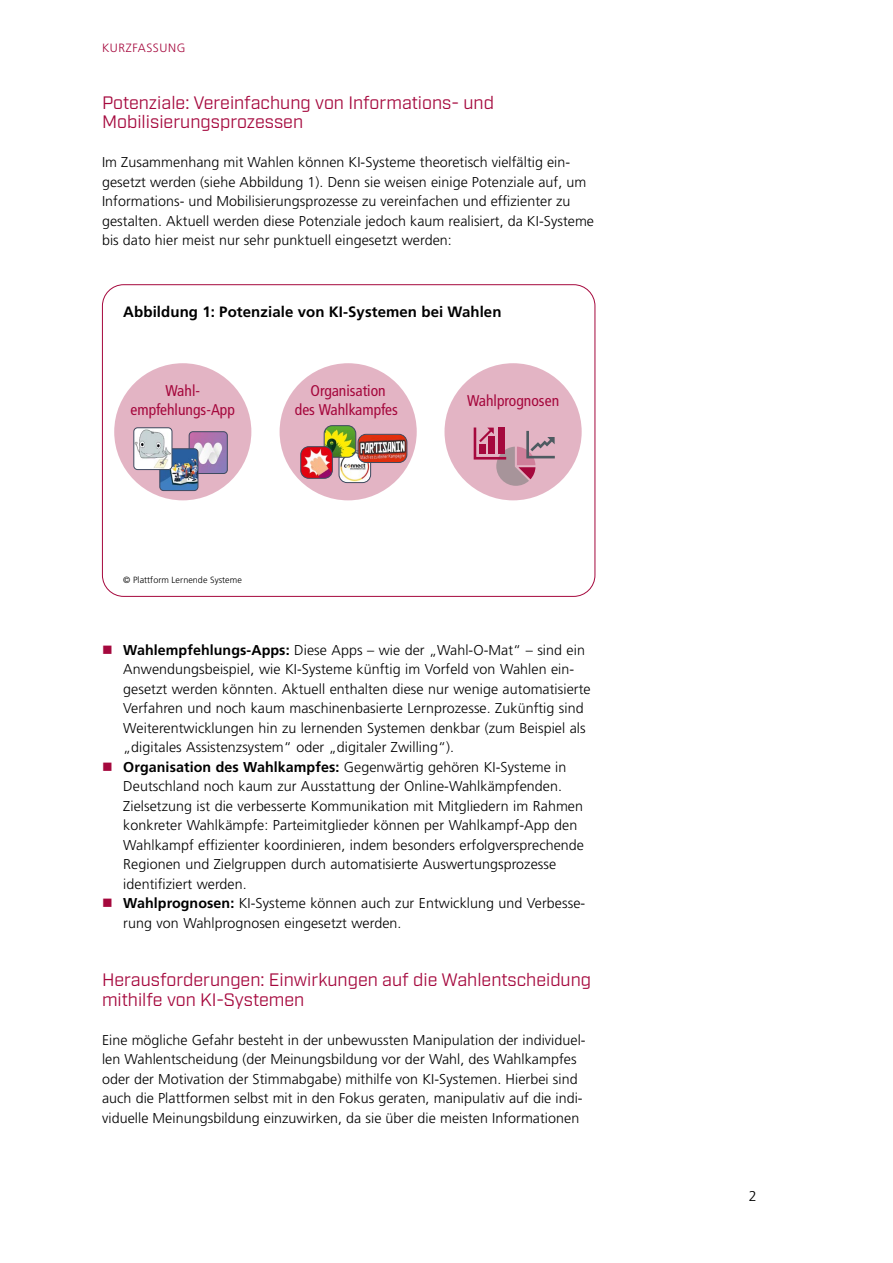
<style>
.page{position:relative;width:893px;height:1263px;background:#fff}
.page>*{position:absolute;margin:0;border:0;box-sizing:border-box;transform-origin:0 0}
.t1{font:18px/19.5px "Industry";color:#a5083d}
.t2{font:condensed 15.6px/18.6px "Frutiger";color:#a5083d;text-align:center}
.t3{font:700 15px "Frutiger";letter-spacing:.005em;color:#000}
.t4{font:300 14.25px/19.5px "Frutiger";letter-spacing:.005em;color:#000}
.t5{font:300 12px "Frutiger";letter-spacing:.05em;color:#a5083d}
.t6{font:300 9px "Frutiger";letter-spacing:.005em;color:#000}
.s1{font-weight:700}
</style>
<div class="page">
<div style="left:114px;top:363px;width:137px;height:137px;background:#e3b4c4;border-radius:50%"></div>
<img style="left:189px;top:432px;width:37px;height:40px">
<div style="left:189px;top:431px;width:39px;height:43px;border:1px solid #3e4b60;border-radius:4px"></div>
<img style="left:161px;top:449px;width:37px;height:42px">
<div style="left:159px;top:448px;width:39px;height:43px;border:1px solid #3e4b60;border-radius:4px"></div>
<img style="left:135px;top:428px;width:37px;height:41px">
<div style="left:133px;top:427px;width:39px;height:43px;border:1px solid #3e4b60;border-radius:4px"></div>
<div style="left:280px;top:363px;width:137px;height:137px;background:#e3b4c4;border-radius:50%"></div>
<div style="left:444px;top:363px;width:138px;height:137px;background:#e3b4c4;border-radius:50%"></div>
<svg style="left:473px;top:427px;width:84px;height:59px"></svg>
<img style="left:339px;top:453px;width:32px;height:30px">
<div style="left:339px;top:451px;width:32px;height:32px;border:1px solid #3e4b60;border-radius:8px"></div>
<img style="left:358px;top:434px;width:49px;height:28px">
<div style="left:358px;top:434px;width:49px;height:29px;border:1px solid #3e4b60;border-radius:8px"></div>
<img style="left:324px;top:427px;width:32px;height:30px">
<div style="left:324px;top:425px;width:32px;height:33px;border:1px solid #3e4b60;border-radius:8px"></div>
<img style="left:302px;top:447px;width:30px;height:30px">
<div style="left:300px;top:446px;width:33px;height:33px;border:1px solid #3e4b60;border-radius:8px"></div>
<p class="t5" style="left:102px;top:41px;width:85px">KURZFASSUNG</p>
<p class="t1" style="left:102px;top:93px;width:393px">Potenziale: Vereinfachung von Informations- und<br>Mobilisierungsprozessen</p>
<p class="t4" style="left:102px;top:153px;width:494px">Im Zusammenhang mit Wahlen können KI-Systeme theoretisch vielfältig ein&shy;gesetzt werden (siehe Abbildung 1). Denn sie weisen einige Potenziale auf, um Informations- und Mobilisierungsprozesse zu vereinfachen und effizienter zu gestalten. Aktuell werden diese Potenziale jedoch kaum realisiert, da KI-Systeme bis dato hier meist nur sehr punktuell eingesetzt werden:</p>
<p class="t3" style="left:123px;top:303px;width:380px">Abbildung 1: Potenziale von KI-Systemen bei Wahlen</p>
<p class="t2" style="left:131px;top:382px;width:106px">Wahl&shy;empfehlungs-App</p>
<p class="t2" style="left:295px;top:382px;width:104px">Organisation<br>des Wahlkampfes</p>
<p class="t2" style="left:467px;top:392px;width:94px">Wahlprognosen</p>
<p class="t6" style="left:123px;top:574px;width:120px">© Plattform Lernende Systeme</p>
<p class="t4" style="left:123px;top:640px;width:469px"><span class="s1">Wahlempfehlungs-Apps:</span> Diese Apps – wie der „Wahl-O-Mat“ – sind ein Anwendungsbeispiel, wie KI-Systeme künftig im Vorfeld von Wahlen ein&shy;gesetzt werden könnten. Aktuell enthalten diese nur wenige automatisierte Verfahren und noch kaum maschinenbasierte Lernprozesse. Zukünftig sind Weiterentwicklungen hin zu lernenden Systemen denkbar (zum Beispiel als „digitales Assistenzsystem“ oder „digitaler Zwilling“).<br><span class="s1">Organisation des Wahlkampfes:</span> Gegenwärtig gehören KI-Systeme in Deutschland noch kaum zur Ausstattung der Online-Wahlkämpfenden.<br>Zielsetzung ist die verbesserte Kommunikation mit Mitgliedern im Rahmen konkreter Wahlkämpfe: Parteimitglieder können per Wahlkampf-App den Wahlkampf effizienter koordinieren, indem besonders erfolgversprechende Regionen und Zielgruppen durch automatisierte Auswertungsprozesse identifiziert werden.<br><span class="s1">Wahlprognosen:</span> KI-Systeme können auch zur Entwicklung und Verbesse&shy;rung von Wahlprognosen eingesetzt werden.</p>
<p class="t1" style="left:102px;top:971px;width:491px">Herausforderungen: Einwirkungen auf die Wahlentscheidung mithilfe von KI-Systemen</p>
<p class="t4" style="left:102px;top:1030px;width:485px">Eine mögliche Gefahr besteht in der unbewussten Manipulation der individuel&shy;len Wahlentscheidung (der Meinungsbildung vor der Wahl, des Wahlkampfes oder der Motivation der Stimmabgabe) mithilfe von KI-Systemen. Hierbei sind auch die Plattformen selbst mit in den Fokus geraten, manipulativ auf die indi&shy;viduelle Meinungsbildung einzuwirken, da sie über die meisten Informationen</p>
<p class="t4" style="left:749px;top:1186px;width:9px">2</p>
</div>
